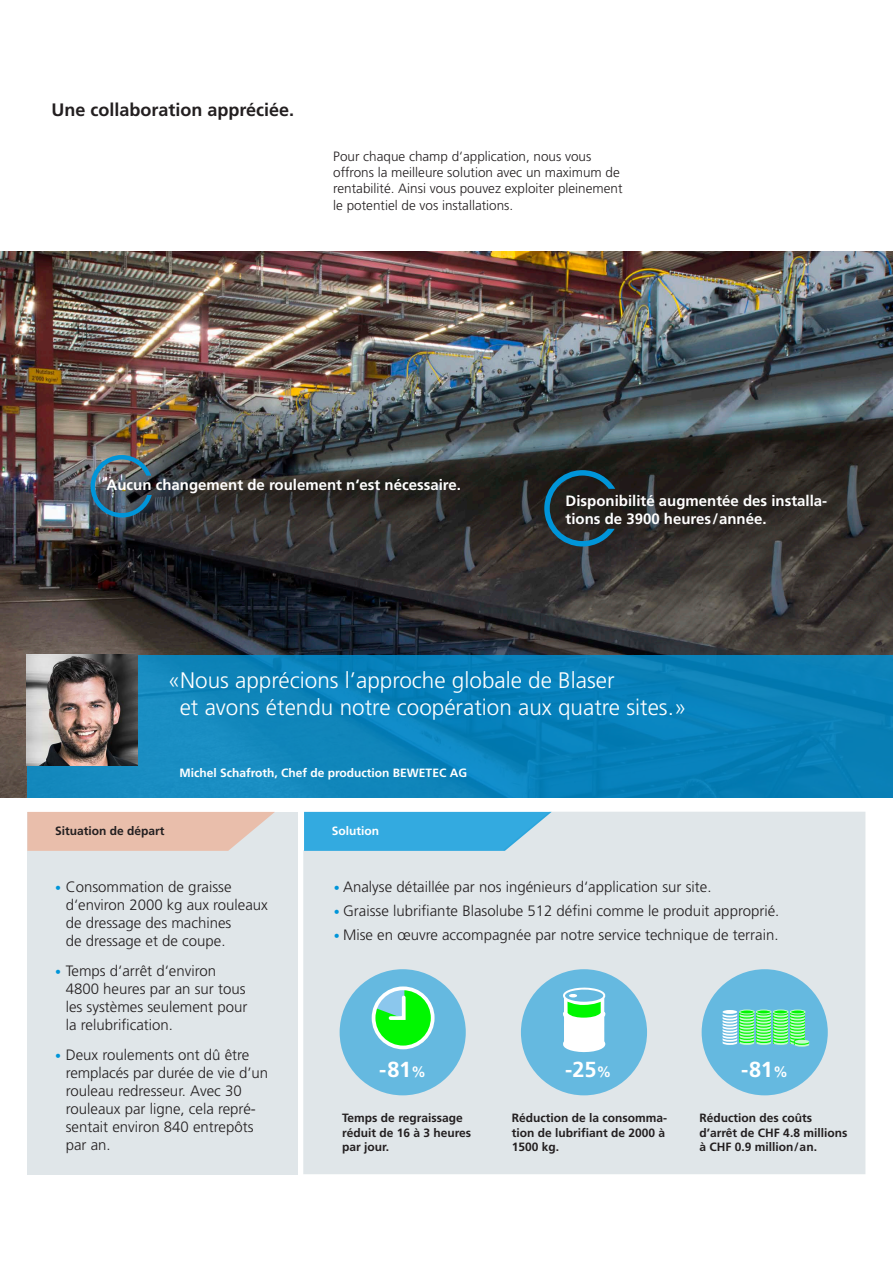
<style>
.page{position:relative;width:893px;height:1263px;background:#fff}
.page>*{position:absolute;margin:0;border:0;box-sizing:border-box;transform-origin:0 0}
.t1{font:300 22.5px/27px "Frutiger LT Std";color:#fff}
.t2{font:700 21.75px "Frutiger LT Std";color:#fff}
.t3{font:700 18px "Frutiger LT Std";color:#231f20}
.t4{font:300 15px/18px "Frutiger LT Std";color:#231f20}
.t5{font:700 15px/18px "Frutiger LT Std";color:#fff}
.t6{font:300 13.5px/16.2px "Frutiger LT Std";color:#231f20}
.t7{font:700 12px/14.4px "Frutiger LT Std";color:#231f20}
.t8{font:700 12px "Frutiger LT Std";color:#fff}
.s1{font-weight:700;font-size:12px;color:#0095d9}
.s2{font-size:15px}
</style>
<div class="page">
<div style="left:303px;top:812px;width:562px;height:362px;background:#e0e6e9"></div>
<div style="left:27px;top:812px;width:271px;height:362px;background:#e0e6e9"></div>
<img style="left:0;top:252px;width:893px;height:546px">
<div style="left:27px;top:655px;width:866px;height:143px;background:linear-gradient(to right,#158bc0,#037cb6)"></div>
<img style="left:27px;top:655px;width:111px;height:111px">
<svg style="left:27px;top:812px;width:248px;height:39px;background:#e8c1b1"></svg>
<svg style="left:304px;top:812px;width:248px;height:39px;background:#43afe0"></svg>
<img style="left:91px;top:455px;width:61px;height:62px">
<svg style="left:544px;top:470px;width:71px;height:76px;background:#1f3640"></svg>
<div style="left:340px;top:969px;width:126px;height:126px;background:#65b9e0;border-radius:50%"></div>
<div style="left:374px;top:988px;width:59px;height:59px;background:#00f700;border-radius:50%"></div>
<div style="left:372px;top:986px;width:63px;height:63px;border:4px solid #fff;border-radius:50%"></div>
<svg style="left:375px;top:988px;width:32px;height:34px"></svg>
<div style="left:702px;top:969px;width:126px;height:126px;background:#65b9e0;border-radius:50%"></div>
<svg style="left:723px;top:1010px;width:14px;height:4px"></svg>
<div style="left:773px;top:1010px;width:15px;height:4px;border:1px solid #c5fbcb;border-radius:50%"></div>
<div style="left:756px;top:1010px;width:15px;height:4px;border:1px solid #c5fbcb;border-radius:50%"></div>
<hr style="left:740px;top:1010px;width:14px;height:4px;background:#bdf9c6;border-radius:50%">
<div style="left:739px;top:1010px;width:15px;height:4px;border:1px solid #c5fbcb;border-radius:50%"></div>
<div style="left:790px;top:1010px;width:15px;height:4px;border:1px solid #c5fbcb;border-radius:50%"></div>
<svg style="left:723px;top:1013px;width:86px;height:34px"></svg>
<svg style="left:795px;top:1040px;width:14px;height:4px"></svg>
<div style="left:521px;top:969px;width:126px;height:126px;background:#65b9e0;border-radius:50%"></div>
<svg style="left:563px;top:987px;width:43px;height:65px"></svg>
<p class="t3" style="left:52px;top:99px;width:244px">Une collaboration appréciée.</p>
<p class="t6" style="left:333px;top:149px;width:291px">Pour chaque champ d‘application, nous vous offrons la meilleure solution avec un maximum de rentabilité. Ainsi vous pouvez exploiter pleinement le potentiel de vos installations.</p>
<p class="t5" style="left:107px;top:476px;width:356px">Aucun changement de roulement n‘est nécessaire.</p>
<p class="t5" style="left:566px;top:491px;width:263px">Disponibilité augmentée des installa&shy;tions de 3900 heures/année.</p>
<p class="t1" style="left:180px;top:667px;width:508px;text-indent:-12px">«Nous apprécions l’approche globale de Blaser<br>et avons étendu notre coopération aux quatre sites.»</p>
<p class="t8" style="left:179px;top:765px;width:289px">Michel Schafroth, Chef de production BEWETEC AG</p>
<p class="t7" style="left:55px;top:824px;width:111px">Situation de départ</p>
<p class="t8" style="left:332px;top:824px;width:49px">Solution</p>
<p class="t4" style="left:66px;top:877px;width:204px;text-indent:-10px"><span class="s1">•</span> Consommation de graisse d‘environ 2000 kg aux rouleaux de dressage des machines<br>de dressage et de coupe.</p>
<p class="t4" style="left:66px;top:961px;width:183px;text-indent:-10px"><span class="s1">•</span> Temps d‘arrêt d‘environ<br>4800 heures par an sur tous les systèmes seulement pour la relubrification.</p>
<p class="t4" style="left:66px;top:1045px;width:204px;text-indent:-10px"><span class="s1">•</span> Deux roulements ont dû être remplacés par durée de vie d’un rouleau redresseur. Avec 30 rouleaux par ligne, cela repré&shy;sentait environ 840 entrepôts par an.</p>
<p class="t4" style="left:334px;top:877px;width:379px"><span class="s1">•</span> Analyse détaillée par nos ingénieurs d‘application sur site.</p>
<p class="t4" style="left:334px;top:901px;width:447px"><span class="s1">•</span> Graisse lubrifiante Blasolube 512 défini comme le produit approprié.</p>
<p class="t4" style="left:334px;top:925px;width:446px"><span class="s1">•</span> Mise en œuvre accompagnée par notre service technique de terrain.</p>
<p class="t2" style="left:379px;top:1056px;width:48px">-81<span class="s2">%</span></p>
<p class="t2" style="left:565px;top:1056px;width:48px">-25<span class="s2">%</span></p>
<p class="t2" style="left:741px;top:1056px;width:48px">-81<span class="s2">%</span></p>
<p class="t7" style="left:342px;top:1111px;width:130px">Temps de regraissage réduit de 16 à 3 heures par jour.</p>
<p class="t7" style="left:512px;top:1111px;width:157px">Réduction de la consomma&shy;tion de lubrifiant de 2000 à<br>1500 kg.</p>
<p class="t7" style="left:699px;top:1111px;width:149px">Réduction des coûts d’arrêt de CHF 4.8 millions à CHF 0.9 million/an.</p>
</div>
